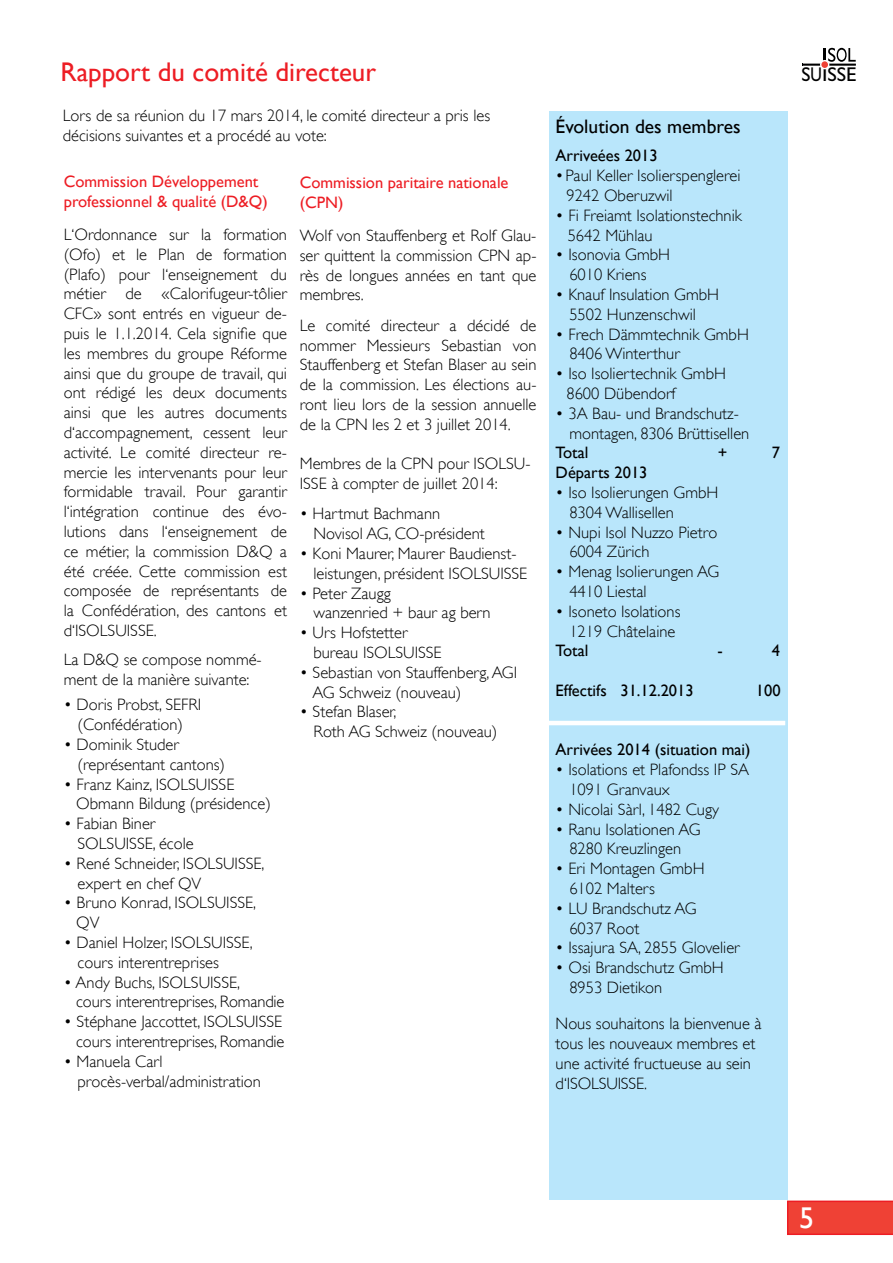
<style>
.page{position:relative;width:893px;height:1263px;background:#fff}
.page>*{position:absolute;margin:0;border:0;box-sizing:border-box;transform-origin:0 0}
.t1{font:30px "Gill Sans";color:#fff}
.t2{font:27px "Gill Sans";color:#ed1d24}
.t3{font:19.95px "Gill Sans";color:#000}
.t4{font:19.5px "Gill Sans";color:#000}
.t5{font:300 16.5px/19.8px "Gill Sans";color:#000}
.t6{font:16.5px "Gill Sans";color:#000}
.t7{font:16.5px/19.8px "Gill Sans";color:#ed1d24}
</style>
<div class="page">
<svg style="left:824px;top:48px;width:32px;height:14px"></svg>
<hr style="left:803px;top:64px;width:53px;height:2px;background:#000">
<div style="left:821px;top:61px;width:8px;height:8px;background:#ef4135;border-radius:50%"></div>
<div style="left:820px;top:60px;width:9px;height:9px;border:1px solid #fff;border-radius:50%"></div>
<div style="left:549px;top:111px;width:238px;height:1088px;background:#b9e6fb"></div>
<svg style="left:787px;top:1200px;width:106px;height:35px;background:#ef4036"></svg>
<hr style="left:549px;top:721px;width:236px;height:4px;background:#fff">
<h2 class="t2" style="left:61px;top:61px;width:317px">Rapport du comité directeur</h2>
<p class="t5" style="left:63px;top:105px;width:429px">Lors de sa réunion du 17 mars 2014, le comité directeur a pris les décisions suivantes et a procédé au vote:</p>
<p class="t7" style="left:64px;top:173px;width:205px">Commission Développement professionnel &amp; qualité (D&amp;Q)</p>
<p class="t5" style="left:300px;top:225px;width:238px;text-align:justify">Wolf von Stauffenberg et Rolf Glau&shy;ser quittent la commission CPN ap&shy;rès de longues années en tant que membres.</p>
<p class="t5" style="left:300px;top:315px;width:238px;text-align:justify">Le comité directeur a décidé de nommer Messieurs Sebastian von Stauffenberg et Stefan Blaser au sein de la commission. Les élections au&shy;ront lieu lors de la session annuelle de la CPN les 2 et 3 juillet 2014.</p>
<p class="t5" style="left:300px;top:453px;width:232px">Membres de la CPN pour ISOLSU-<br>ISSE à compter de juillet 2014:</p>
<p class="t5" style="left:314px;top:503px;width:173px;text-indent:-14px">• Hartmut Bachmann<br>Novisol AG, CO-président</p>
<p class="t5" style="left:314px;top:543px;width:215px;text-indent:-14px">• Koni Maurer, Maurer Baudienst&shy;leistungen, président ISOLSUISSE</p>
<p class="t5" style="left:314px;top:583px;width:179px;text-indent:-14px">• Peter Zaugg<br>wanzenried + baur ag bern</p>
<p class="t5" style="left:314px;top:622px;width:130px;text-indent:-14px">• Urs Hofstetter bureau ISOLSUISSE</p>
<p class="t5" style="left:313px;top:662px;width:206px;text-indent:-13px">• Sebastian von Stauffenberg, AGI<br>AG Schweiz (nouveau)</p>
<p class="t5" style="left:314px;top:701px;width:185px;text-indent:-14px">• Stefan Blaser,<br>Roth AG Schweiz (nouveau)</p>
<p class="t7" style="left:300px;top:174px;width:210px">Commission paritaire nationale (CPN)</p>
<p class="t5" style="left:64px;top:224px;width:225px;text-align:justify">L‘Ordonnance sur la formation (Ofo) et le Plan de formation (Plafo) pour l‘enseignement du métier de «Calorifugeur-tôlier CFC» sont entrés en vigueur de&shy;puis le 1.1.2014. Cela signifie que les membres du groupe Réforme ainsi que du groupe de travail, qui ont rédigé les deux documents ainsi que les autres documents d‘accompagnement, cessent leur activité. Le comité directeur re&shy;mercie les intervenants pour leur formidable travail. Pour garantir l‘intégration continue des évo&shy;lutions dans l‘enseignement de ce métier, la commission D&amp;Q a été créée. Cette commission est composée de représentants de la Confédération, des cantons et d‘ISOLSUISSE.</p>
<p class="t5" style="left:64px;top:649px;width:199px">La D&amp;Q se compose nommé&shy;ment de la manière suivante:</p>
<p class="t5" style="left:64px;top:694px;width:139px;text-align:center">• Doris Probst, SEFRI (Confédération)</p>
<p class="t5" style="left:78px;top:734px;width:149px;text-indent:-14px">• Dominik Studer (représentant cantons)</p>
<p class="t5" style="left:76px;top:773px;width:196px;text-indent:-12px">• Franz Kainz, ISOLSUISSE<br>Obmann Bildung (présidence)</p>
<p class="t5" style="left:78px;top:813px;width:118px;text-indent:-14px">• Fabian Biner<br>SOLSUISSE, école</p>
<p class="t5" style="left:78px;top:853px;width:188px;text-indent:-14px">• René Schneider, ISOLSUISSE, expert en chef QV</p>
<p class="t5" style="left:76px;top:892px;width:181px;text-indent:-12px">• Bruno Konrad, ISOLSUISSE,<br>QV</p>
<p class="t5" style="left:78px;top:932px;width:177px;text-indent:-14px">• Daniel Holzer, ISOLSUISSE, cours interentreprises</p>
<p class="t5" style="left:76px;top:971px;width:210px;text-indent:-12px">• Andy Buchs, ISOLSUISSE,<br>cours interentreprises, Romandie</p>
<p class="t5" style="left:64px;top:1011px;width:222px;text-align:right">• Stéphane Jaccottet, ISOLSUISSE cours interentreprises, Romandie</p>
<p class="t5" style="left:78px;top:1051px;width:185px;text-indent:-14px">• Manuela Carl procès-verbal/administration</p>
<p class="t4" style="left:556px;top:118px;width:186px">Évolution des membres</p>
<p class="t6" style="left:556px;top:149px;width:104px">Arriveées 2013</p>
<p class="t5" style="left:566px;top:165px;width:176px;text-indent:-11px">•Paul Keller Isolierspenglerei<br>9242 Oberuzwil</p>
<p class="t5" style="left:568px;top:205px;width:176px;text-indent:-12px">• Fi Freiamt Isolationstechnik<br>5642 Mühlau</p>
<p class="t5" style="left:556px;top:244px;width:116px;text-align:center">• Isonovia GmbH<br>6010 Kriens</p>
<p class="t5" style="left:556px;top:284px;width:165px;text-align:center">• Knauf Insulation GmbH<br>5502 Hunzenschwil</p>
<p class="t5" style="left:569px;top:323px;width:181px;text-indent:-14px">• Frech Dämmtechnik GmbH<br>8406 Winterthur</p>
<p class="t5" style="left:566px;top:363px;width:161px;text-indent:-11px">• Iso Isoliertechnik GmbH<br>8600 Dübendorf</p>
<p class="t5" style="left:569px;top:403px;width:181px;text-indent:-14px">• 3A Bau- und Brandschutz&shy;montagen, 8306 Brüttisellen</p>
<p class="t6" style="left:556px;top:446px;width:34px">Total</p>
<p class="t6" style="left:718px;top:446px;width:11px">+</p>
<p class="t6" style="left:772px;top:446px;width:10px">7</p>
<p class="t6" style="left:556px;top:466px;width:93px">Départs 2013</p>
<p class="t5" style="left:569px;top:482px;width:151px;text-indent:-14px">• Iso Isolierungen GmbH<br>8304 Wallisellen</p>
<p class="t5" style="left:569px;top:521px;width:149px;text-indent:-14px">• Nupi Isol Nuzzo Pietro<br>6004 Zürich</p>
<p class="t5" style="left:569px;top:561px;width:151px;text-indent:-14px">• Menag Isolierungen AG<br>4410 Liestal</p>
<p class="t5" style="left:556px;top:601px;width:126px;text-align:center">• Isoneto Isolations<br>1219 Châtelaine</p>
<p class="t6" style="left:556px;top:644px;width:34px">Total</p>
<p class="t6" style="left:718px;top:644px;width:7px">-</p>
<p class="t6" style="left:772px;top:644px;width:10px">4</p>
<p class="t6" style="left:556px;top:684px;width:140px">Effectifs 31.12.2013</p>
<p class="t6" style="left:756px;top:684px;width:26px">100</p>
<p class="t6" style="left:556px;top:743px;width:196px">Arrivées 2014 (situation mai)</p>
<p class="t5" style="left:569px;top:759px;width:181px;text-indent:-14px">• Isolations et Plafondss IP SA<br>1091 Granvaux</p>
<p class="t5" style="left:556px;top:799px;width:165px">• Nicolai Sàrl, 1482 Cugy</p>
<p class="t5" style="left:556px;top:818px;width:147px;text-align:center">• Ranu Isolationen AG<br>8280 Kreuzlingen</p>
<p class="t5" style="left:569px;top:858px;width:137px;text-indent:-14px">• Eri Montagen GmbH<br>6102 Malters</p>
<p class="t5" style="left:569px;top:898px;width:129px;text-indent:-14px">• LU Brandschutz AG<br>6037 Root</p>
<p class="t5" style="left:556px;top:937px;width:186px">• Issajura SA, 2855 Glovelier</p>
<p class="t5" style="left:569px;top:957px;width:156px;text-indent:-14px">• Osi Brandschutz GmbH<br>8953 Dietikon</p>
<p class="t5" style="left:556px;top:1015px;width:207px">Nous souhaitons la bienvenue à tous les nouveaux membres et une activité fructueuse au sein d‘ISOLSUISSE.</p>
<p class="t3" style="left:801px;top:63px;width:56px">SUISSE</p>
<h1 class="t1" style="left:799px;top:1205px;width:16px">5</h1>
</div>
